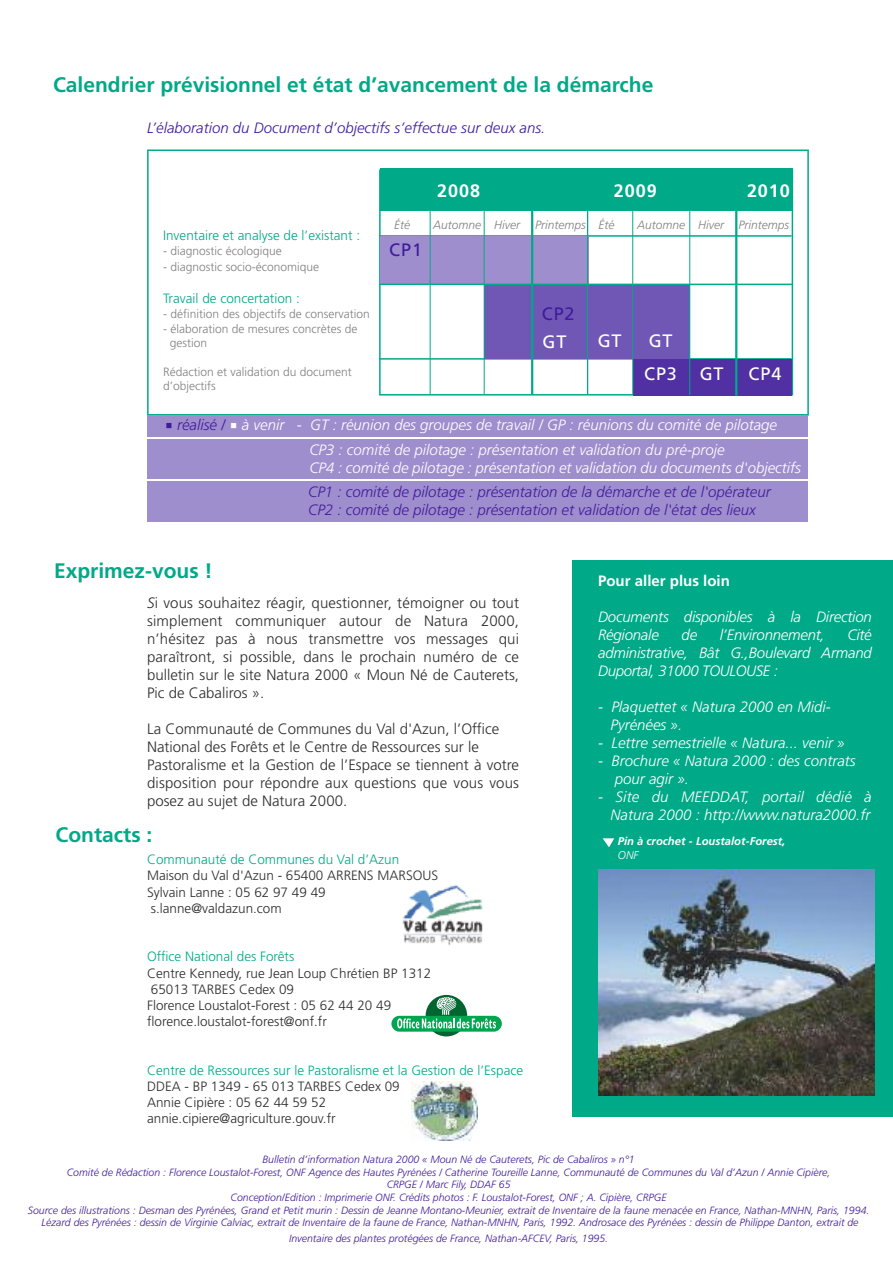
<style>
.page{position:relative;width:893px;height:1263px;background:#fff}
.page>*{position:absolute;margin:0;border:0;box-sizing:border-box;transform-origin:0 0}
.t1{font:700 21px "Frutiger LT Std";color:#00a988}
.t2{font:18px "Frutiger LT Std";letter-spacing:.05em;color:#fff}
.t3{font:700 18px "Frutiger LT Std";letter-spacing:.05em;color:#fff}
.t4{font:18px "Frutiger LT Std";letter-spacing:.05em;color:#401c9b}
.t5{font:italic 300 15px/18px "Frutiger LT Std";color:#fff}
.t6{font:300 15px/18px "Frutiger LT Std";color:#2e2d2d;text-align:justify}
.t7{font:italic 300 15px/18px "Frutiger LT Std";color:#401c9b}
.t8{font:700 15px "Frutiger LT Std";color:#fff}
.t9{font:300 13.5px/16.2px "Frutiger LT Std";color:#2e2d2d}
.t10{font:300 13.5px "Frutiger LT Std";color:#00a988}
.t11{font:300 12px/14.4px "Frutiger LT Std";color:#808080}
.t12{font:italic 300 12px "Frutiger LT Std";color:#808080}
.t13{font:italic 700 11.25px "Frutiger LT Std";color:#fff}
.t14{font:italic 300 11.25px "Frutiger LT Std";color:#fff}
.t15{font:italic 300 10.5px/12.6px "Frutiger LT Std";color:#401c9b;text-align:center}
.s1{font-family:"Lucida Grande";font-weight:400;font-style:normal;color:#401c9b}
.s2{color:#401c9b}
.s3{font-family:"Lucida Grande";font-weight:400;font-style:normal}
.s4{font-style:italic}
</style>
<div class="page">
<div style="left:147px;top:481px;width:661px;height:41px;background:#9f8ecd"></div>
<div style="left:147px;top:439px;width:661px;height:40px;background:#9f8ecd"></div>
<div style="left:147px;top:150px;width:662px;height:266px;border:2px solid #00a988"></div>
<div style="left:380px;top:169px;width:413px;height:42px;background:#00a988"></div>
<hr style="left:379px;top:235px;width:413px;height:2px;background:#00a988">
<hr style="left:379px;top:358px;width:413px;height:2px;background:#00a988">
<div style="left:380px;top:236px;width:208px;height:48px;background:#9f8ecd"></div>
<div style="left:484px;top:284px;width:206px;height:75px;background:#7157b5"></div>
<div style="left:633px;top:359px;width:159px;height:36px;background:#5130a4"></div>
<hr style="left:531px;top:169px;width:2px;height:226px;background:#00a988">
<hr style="left:735px;top:170px;width:2px;height:226px;background:#00a988">
<div style="left:147px;top:416px;width:661px;height:21px;background:#9f8ecd"></div>
<div style="left:573px;top:560px;width:320px;height:556px;background:#00a988"></div>
<img style="left:598px;top:869px;width:276px;height:227px">
<svg style="left:603px;top:838px;width:11px;height:9px"></svg>
<hr style="left:689px;top:211px;width:1px;height:184px;background:#00a988">
<hr style="left:587px;top:210px;width:1px;height:185px;background:#00a988">
<hr style="left:380px;top:284px;width:412px;height:1px;background:#00a988">
<hr style="left:484px;top:211px;width:1px;height:184px;background:#00a988">
<hr style="left:632px;top:211px;width:1px;height:184px;background:#00a988">
<hr style="left:430px;top:211px;width:1px;height:184px;background:#00a988">
<div style="left:426px;top:995px;width:41px;height:41px;background:#00652e;border-radius:50%"></div>
<svg style="left:391px;top:1016px;width:111px;height:16px"></svg>
<svg style="left:397px;top:997px;width:99px;height:31px"></svg>
<img style="left:402px;top:885px;width:81px;height:60px">
<img style="left:411px;top:1081px;width:67px;height:60px">
<h1 class="t1" style="left:53px;top:76px;width:602px">Calendrier prévisionnel et état d’avancement de la démarche</h1>
<h3 class="t7" style="left:147px;top:120px;width:400px">L’élaboration du Document d’objectifs s’effectue sur deux ans.</h3>
<h2 class="t3" style="left:437px;top:184px;width:44px">2008</h2>
<h2 class="t3" style="left:614px;top:184px;width:44px">2009</h2>
<h2 class="t3" style="left:747px;top:184px;width:44px">2010</h2>
<p class="t12" style="left:394px;top:220px;width:17px">Été</p>
<p class="t12" style="left:433px;top:220px;width:88px">Automne Hiver</p>
<p class="t12" style="left:535px;top:220px;width:81px">Printemps Été</p>
<p class="t12" style="left:637px;top:220px;width:153px">Automne Hiver Printemps</p>
<p class="t10" style="left:163px;top:230px;width:199px">Inventaire et analyse de l’existant :</p>
<p class="t11" style="left:163px;top:245px;width:120px">- diagnostic écologique</p>
<p class="t11" style="left:163px;top:260px;width:158px">- diagnostic socio-économique</p>
<p class="t10" style="left:163px;top:293px;width:138px">Travail de concertation :</p>
<p class="t11" style="left:163px;top:308px;width:208px">- définition des objectifs de conservation</p>
<p class="t11" style="left:170px;top:322px;width:189px;text-indent:-7px">- élaboration de mesures concrètes de gestion</p>
<p class="t11" style="left:163px;top:366px;width:190px">Rédaction et validation du document d’objectifs</p>
<h2 class="t4" style="left:389px;top:243px;width:34px">CP1</h2>
<h2 class="t4" style="left:542px;top:306px;width:34px">CP2</h2>
<h2 class="t2" style="left:543px;top:334px;width:25px">GT</h2>
<h2 class="t2" style="left:598px;top:334px;width:25px">GT</h2>
<h2 class="t2" style="left:649px;top:334px;width:25px">GT</h2>
<h2 class="t2" style="left:700px;top:366px;width:25px">GT</h2>
<h3 class="t5" style="left:165px;top:417px;width:614px"><span class="s1">■</span> <span class="s2">réalisé /</span> <span class="s3">■</span> à venir - GT : réunion des groupes de travail / GP : réunions du comité de pilotage</h3>
<h2 class="t2" style="left:644px;top:367px;width:34px">CP3</h2>
<h2 class="t2" style="left:748px;top:367px;width:34px">CP4</h2>
<h3 class="t5" style="left:309px;top:442px;width:493px">CP3 : comité de pilotage : présentation et validation du pré-proje<br>CP4 : comité de pilotage : présentation et validation du documents d'objectifs</h3>
<h3 class="t7" style="left:308px;top:484px;width:464px">CP1 : comité de pilotage : présentation de la démarche et de l'opérateur<br>CP2 : comité de pilotage : présentation et validation de l'état des lieux</h3>
<h1 class="t1" style="left:54px;top:562px;width:160px">Exprimez-vous !</h1>
<p class="t6" style="left:147px;top:595px;width:374px"><span class="s4">S</span>i vous souhaitez réagir, questionner, témoigner ou tout simplement communiquer autour de Natura 2000, n’hésitez pas à nous transmettre vos messages qui paraîtront, si possible, dans le prochain numéro de ce bulletin sur le site Natura 2000 « Moun Né de Cauterets, Pic de Cabaliros ».</p>
<p class="t6" style="left:147px;top:721px;width:374px;text-align:left">La Communauté de Communes du Val d'Azun, l’Office National des Forêts et le Centre de Ressources sur le Pastoralisme et la Gestion de l’Espace se tiennent à votre disposition pour répondre aux questions que vous vous posez au sujet de Natura 2000.</p>
<h1 class="t1" style="left:55px;top:826px;width:98px">Contacts :</h1>
<p class="t10" style="left:147px;top:854px;width:254px">Communauté de Communes du Val d’Azun</p>
<p class="t9" style="left:147px;top:869px;width:293px">Maison du Val d'Azun - 65400 ARRENS MARSOUS<br>Sylvain Lanne : 05 62 97 49 49 s.lanne@valdazun.com</p>
<p class="t10" style="left:147px;top:951px;width:149px">Office National des Forêts</p>
<p class="t9" style="left:147px;top:966px;width:286px">Centre Kennedy, rue Jean Loup Chrétien BP 1312<br>65013 TARBES Cedex 09<br>Florence Loustalot-Forest : 05 62 44 20 49 florence.loustalot-forest@onf.fr</p>
<p class="t10" style="left:147px;top:1065px;width:378px">Centre de Ressources sur le Pastoralisme et la Gestion de l’Espace</p>
<p class="t9" style="left:147px;top:1079px;width:254px">DDEA - BP 1349 - 65 013 TARBES Cedex 09<br>Annie Cipière : 05 62 44 59 52 annie.cipiere@agriculture.gouv.fr</p>
<h3 class="t8" style="left:598px;top:574px;width:133px">Pour aller plus loin</h3>
<h3 class="t5" style="left:598px;top:608px;width:275px">Documents disponibles à la Direction<br>Régionale</h3>
<h3 class="t5" style="left:681px;top:626px;width:17px">de</h3>
<h3 class="t5" style="left:720px;top:626px;width:106px">l’Environnement,</h3>
<h3 class="t5" style="left:598px;top:626px;width:275px;text-align:justify;text-indent:249px">Cité administrative, Bât G.,Boulevard Armand Duportal, 31000 TOULOUSE :</h3>
<h3 class="t5" style="left:611px;top:698px;width:222px;text-indent:-13px">- Plaquettet « Natura 2000 en Midi-<br>Pyrénées ».</h3>
<h3 class="t5" style="left:598px;top:734px;width:248px">- Lettre semestrielle « Natura... venir »</h3>
<h3 class="t5" style="left:615px;top:752px;width:242px;text-indent:-17px">- Brochure « Natura 2000 : des contrats pour agir ».</h3>
<h3 class="t5" style="left:598px;top:788px;width:275px;text-align:right">- Site du MEEDDAT, portail dédié à<br>Natura 2000 : http://www.natura2000.fr</h3>
<p class="t13" style="left:618px;top:837px;width:169px">Pin à crochet - Loustalot-Forest,</p>
<p class="t14" style="left:618px;top:850px;width:22px">ONF</p>
<p class="t15" style="left:28px;top:1154px;width:843px">Bulletin d’information Natura 2000 « Moun Né de Cauterets, Pic de Cabaliros » n°1<br>Comité de Rédaction : Florence Loustalot-Forest, ONF Agence des Hautes Pyrénées / Catherine Toureille Lanne, Communauté de Communes du Val d’Azun / Annie Cipière,<br>CRPGE / Marc Fily, DDAF 65<br>Conception/Edition : Imprimerie ONF. Crédits photos : F. Loustalot-Forest, ONF ; A. Cipière, CRPGE<br>Source des illustrations : Desman des Pyrénées, Grand et Petit murin : Dessin de Jeanne Montano-Meunier, extrait de Inventaire de la faune menacée en France, Nathan-MNHN, Paris, 1994.<br>Lézard des Pyrénées : dessin de Virginie Calviac, extrait de Inventaire de la faune de France, Nathan-MNHN, Paris, 1992. Androsace des Pyrénées : dessin de Philippe Danton, extrait de</p>
<p class="t15" style="left:289px;top:1233px;width:321px">Inventaire des plantes protégées de France, Nathan-AFCEV, Paris, 1995.</p>
</div>
